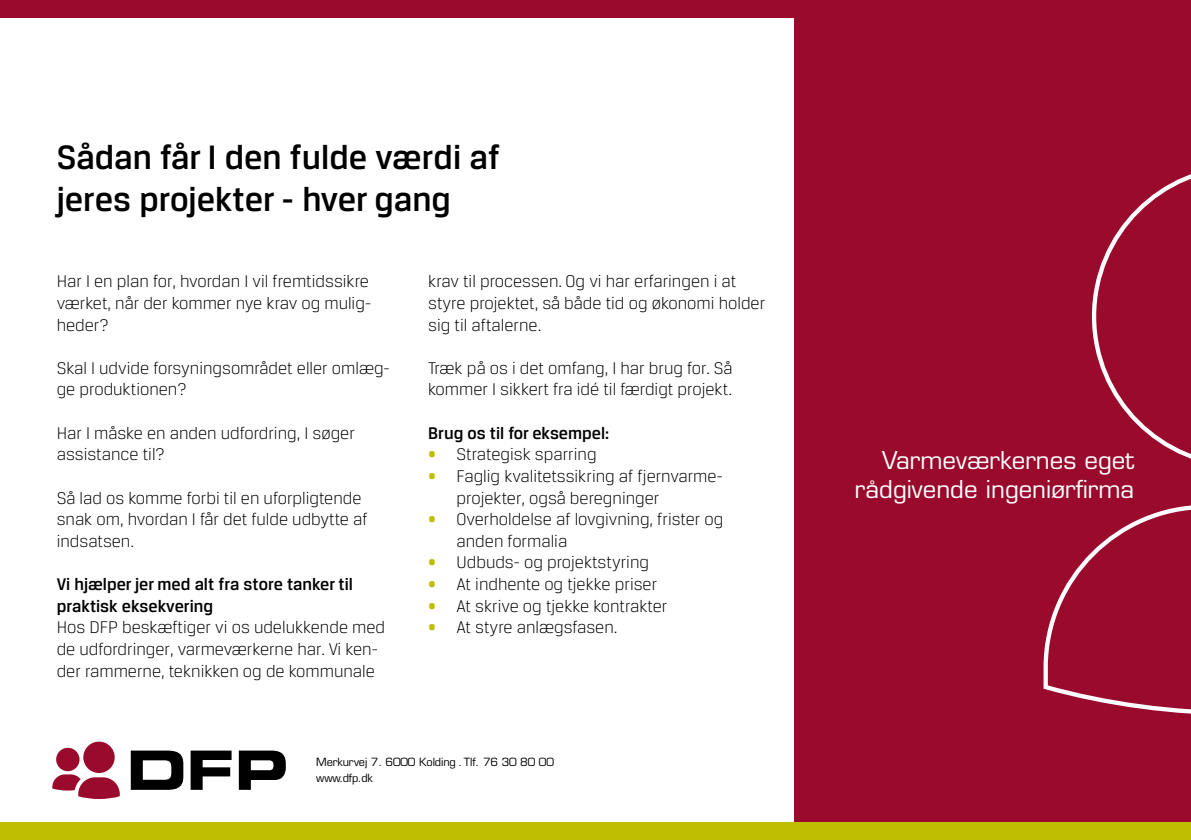
<style>
.page{position:relative;width:1191px;height:840px;background:#fff}
.page>*{position:absolute;margin:0;border:0;box-sizing:border-box;transform-origin:0 0}
.t1{font:500 36px/41.6px "Breuer Text";color:#000}
.t2{font:24px/28.8px "Eurostile LT";color:#fff;text-align:right}
.t3{font:300 18px/21.6px "Breuer Text";color:#000}
.t4{font:500 18px/21.6px "Breuer Text";color:#000}
.t5{font:11px/16px "Eurostile LT";letter-spacing:-.01em;color:#000}
.s1{color:#bebd00}
</style>
<div class="page">
<div style="left:794px;top:0;width:397px;height:839px;background:#990a2c"></div>
<svg style="left:131px;top:750px;width:52px;height:39px"></svg>
<svg style="left:191px;top:750px;width:40px;height:39px"></svg>
<svg style="left:239px;top:750px;width:47px;height:39px"></svg>
<div style="left:83px;top:741px;width:32px;height:31px;background:#990a2c;border-radius:50%"></div>
<div style="left:56px;top:747px;width:24px;height:23px;background:#990a2c;border-radius:50%"></div>
<svg style="left:52px;top:774px;width:68px;height:24px"></svg>
<div style="left:0;top:0;width:1191px;height:17px;background:#990a2c"></div>
<div style="left:0;top:822px;width:1191px;height:17px;background:#bebd00"></div>
<svg style="left:1043px;top:174px;width:148px;height:540px"></svg>
<h1 class="t1" style="left:57px;top:136px;width:445px">Sådan får I den fulde værdi af jeres projekter - hver gang</h1>
<p class="t3" style="left:57px;top:270px;width:316px;text-align:justify">Har I en plan for, hvordan I vil fremtidssikre værket, når der kommer nye krav og mulig&shy;heder?</p>
<p class="t3" style="left:57px;top:357px;width:334px">Skal I udvide forsyningsområdet eller omlæg&shy;ge produktionen?</p>
<p class="t3" style="left:57px;top:421px;width:300px">Har I måske en anden udfordring, I søger assistance til?</p>
<p class="t3" style="left:57px;top:486px;width:312px">Så lad os komme forbi til en uforpligtende snak om, hvordan I får det fulde udbytte af indsatsen.</p>
<p class="t4" style="left:57px;top:572px;width:298px">Vi hjælper jer med alt fra store tanker til praktisk eksekvering</p>
<p class="t3" style="left:57px;top:616px;width:330px">Hos DFP beskæftiger vi os udelukkende med de udfordringer, varmeværkerne har. Vi ken&shy;der rammerne, teknikken og de kommunale</p>
<p class="t3" style="left:428px;top:270px;width:338px">krav til processen. Og vi har erfaringen i at styre projektet, så både tid og økonomi holder sig til aftalerne.</p>
<p class="t3" style="left:428px;top:357px;width:306px">Træk på os i det omfang, I har brug for. Så kommer I sikkert fra idé til færdigt projekt.</p>
<p class="t4" style="left:428px;top:421px;width:182px">Brug os til for eksempel:</p>
<p class="t3" style="left:428px;top:443px;width:170px"><span class="s1">•</span> Strategisk sparring</p>
<p class="t3" style="left:456px;top:465px;width:266px;text-indent:-28px"><span class="s1">•</span> Faglig kvalitetssikring af fjernvarme&shy;projekter, også beregninger</p>
<p class="t3" style="left:456px;top:508px;width:268px;text-indent:-28px"><span class="s1">•</span> Overholdelse af lovgivning, frister og anden formalia</p>
<p class="t3" style="left:428px;top:551px;width:222px"><span class="s1">•</span> Udbuds- og projektstyring</p>
<p class="t3" style="left:428px;top:573px;width:230px"><span class="s1">•</span> At indhente og tjekke priser</p>
<p class="t3" style="left:428px;top:594px;width:241px"><span class="s1">•</span> At skrive og tjekke kontrakter</p>
<p class="t3" style="left:428px;top:616px;width:191px"><span class="s1">•</span> At styre anlægsfasen.</p>
<p class="t5" style="left:316px;top:754px;width:239px">Merkurvej 7. 6000 Kolding . Tlf. 76 30 80 00 www.dfp.dk</p>
<h2 class="t2" style="left:855px;top:445px;width:281px">Varmeværkernes eget rådgivende ingeniørfirma</h2>
</div>
